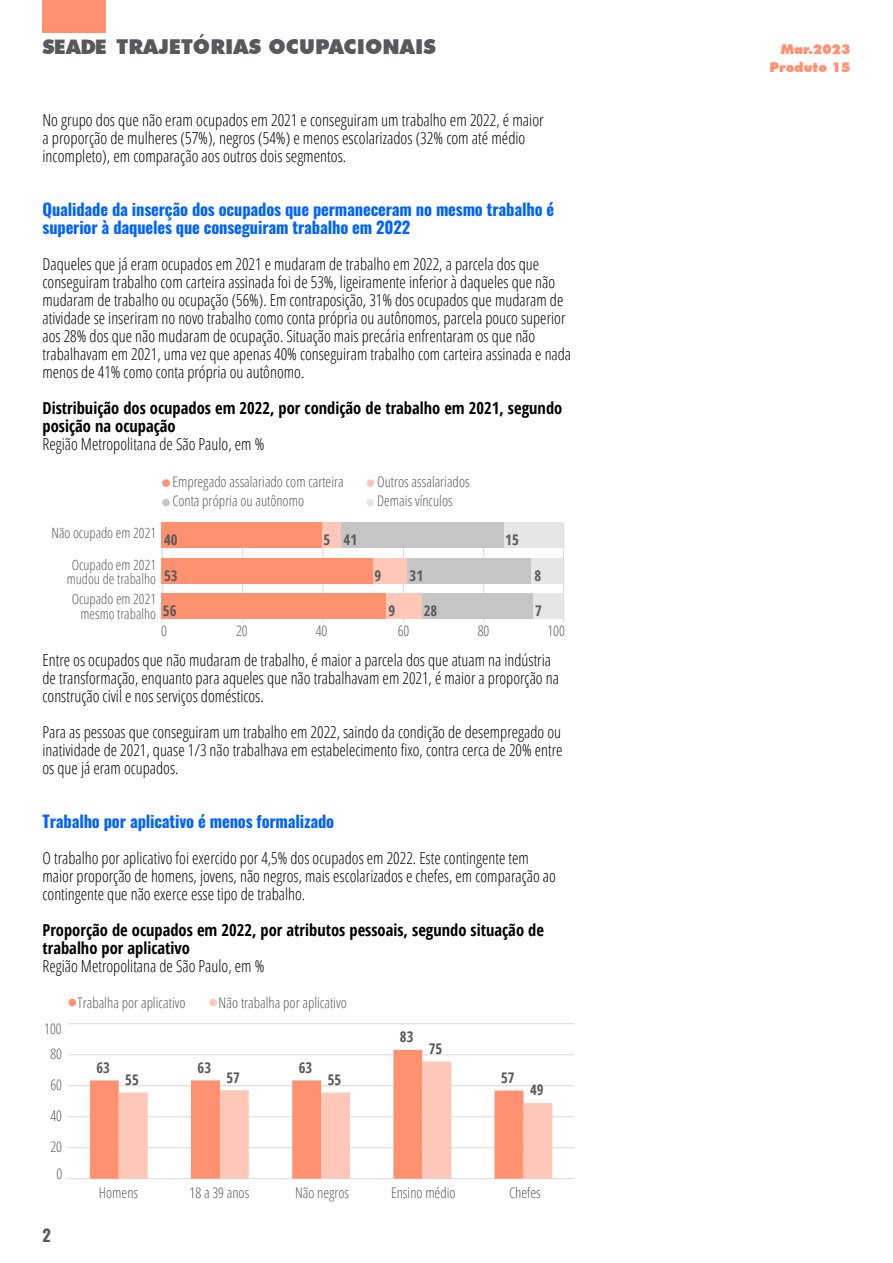
<style>
.page{position:relative;width:893px;height:1263px;background:#fff}
.page>*{position:absolute;margin:0;border:0;box-sizing:border-box;transform-origin:0 0}
.t1{font:900 20.4px "Futura BT";letter-spacing:.005em;color:#58595b}
.t2{font:300 16.5px/18px "Open Sans Condensed";color:#000}
.t3{font:700 16.5px/18px "Open Sans Condensed";color:#000}
.t4{font:700 16.5px/18px "Oswald";letter-spacing:-.01em;color:#0063fe}
.t5{font:700 16.5px "Oswald";color:#58595b}
.t6{font:300 14.7px "Open Sans Condensed";color:#58595b}
.t7{font:700 14.7px "Open Sans Condensed";color:#58595b}
.t8{font:300 14.25px/14.2px "Open Sans Condensed";color:#58595b;text-align:right}
.t9{font:900 13.5px/18px "Futura BT";letter-spacing:.005em;color:#ff9070;text-align:right}
.s1{font-size:20.1px}
</style>
<div class="page">
<div style="left:43px;top:0;width:63px;height:33px;background:#ff9070"></div>
<div style="left:162px;top:479px;width:8px;height:8px;background:#ff9070;border-radius:50%"></div>
<div style="left:367px;top:479px;width:7px;height:8px;background:#ffc7b8;border-radius:50%"></div>
<div style="left:367px;top:499px;width:7px;height:7px;background:#e6e6e6;border-radius:50%"></div>
<div style="left:162px;top:499px;width:8px;height:7px;background:#c5c5c5;border-radius:50%"></div>
<hr style="left:563px;top:523px;width:1px;height:100px;background:#d9d9d9">
<hr style="left:483px;top:523px;width:1px;height:100px;background:#d9d9d9">
<hr style="left:403px;top:523px;width:1px;height:100px;background:#d9d9d9">
<hr style="left:323px;top:523px;width:1px;height:100px;background:#d9d9d9">
<hr style="left:242px;top:523px;width:1px;height:100px;background:#d9d9d9">
<hr style="left:162px;top:523px;width:1px;height:100px;background:#d9d9d9">
<div style="left:162px;top:593px;width:224px;height:26px;background:#ff9070"></div>
<div style="left:162px;top:559px;width:211px;height:25px;background:#ff9070"></div>
<div style="left:162px;top:522px;width:160px;height:26px;background:#ff9070"></div>
<div style="left:386px;top:593px;width:36px;height:26px;background:#ffc7b8"></div>
<div style="left:373px;top:559px;width:34px;height:25px;background:#ffc7b8"></div>
<div style="left:322px;top:522px;width:20px;height:26px;background:#ffc7b8"></div>
<div style="left:422px;top:593px;width:111px;height:26px;background:#c5c5c5"></div>
<div style="left:407px;top:559px;width:125px;height:25px;background:#c5c5c5"></div>
<div style="left:342px;top:522px;width:162px;height:26px;background:#c5c5c5"></div>
<div style="left:533px;top:593px;width:30px;height:26px;background:#e6e6e6"></div>
<div style="left:532px;top:559px;width:31px;height:25px;background:#e6e6e6"></div>
<div style="left:504px;top:522px;width:59px;height:26px;background:#e6e6e6"></div>
<div style="left:68px;top:999px;width:8px;height:7px;background:#ff9070;border-radius:50%"></div>
<div style="left:209px;top:999px;width:8px;height:7px;background:#ffc7b8;border-radius:50%"></div>
<hr style="left:67px;top:1023px;width:507px;height:1px;background:#d9d9d9">
<hr style="left:67px;top:1054px;width:507px;height:1px;background:#d9d9d9">
<hr style="left:67px;top:1085px;width:507px;height:1px;background:#d9d9d9">
<hr style="left:67px;top:1116px;width:507px;height:1px;background:#d9d9d9">
<hr style="left:67px;top:1147px;width:507px;height:1px;background:#d9d9d9">
<hr style="left:67px;top:1178px;width:507px;height:1px;background:#d9d9d9">
<svg style="left:90px;top:1050px;width:433px;height:129px"></svg>
<svg style="left:119px;top:1061px;width:433px;height:118px"></svg>
<p class="t1" style="left:43px;top:35px;width:395px"><span class="s1">SEADE</span> TRAJETÓRIAS OCUPACIONAIS</p>
<p class="t2" style="left:43px;top:110px;width:503px">No grupo dos que não eram ocupados em 2021 e conseguiram um trabalho em 2022, é maior a proporção de mulheres (57%), negros (54%) e menos escolarizados (32% com até médio incompleto), em comparação aos outros dois segmentos.</p>
<p class="t4" style="left:43px;top:201px;width:513px">Qualidade da inserção dos ocupados que permaneceram no mesmo trabalho é superior à daqueles que conseguiram trabalho em 2022</p>
<p class="t2" style="left:43px;top:254px;width:530px">Daqueles que já eram ocupados em 2021 e mudaram de trabalho em 2022, a parcela dos que conseguiram trabalho com carteira assinada foi de 53%, ligeiramente inferior à daqueles que não mudaram de trabalho ou ocupação (56%). Em contraposição, 31% dos ocupados que mudaram de atividade se inseriram no novo trabalho como conta própria ou autônomos, parcela pouco superior aos 28% dos que não mudaram de ocupação. Situação mais precária enfrentaram os que não trabalhavam em 2021, uma vez que apenas 40% conseguiram trabalho com carteira assinada e nada menos de 41% como conta própria ou autônomo.</p>
<p class="t3" style="left:43px;top:399px;width:521px">Distribuição dos ocupados em 2022, por condição de trabalho em 2021, segundo posição na ocupação</p>
<p class="t2" style="left:43px;top:434px;width:223px">Região Metropolitana de São Paulo, em %</p>
<p class="t8" style="left:52px;top:525px;width:106px">Não ocupado em 2021</p>
<p class="t8" style="left:67px;top:557px;width:91px;text-align:center">Ocupado em 2021 mudou de trabalho</p>
<p class="t8" style="left:72px;top:591px;width:86px">Ocupado em 2021 mesmo trabalho</p>
<p class="t6" style="left:172px;top:472px;width:173px">Empregado assalariado com carteira</p>
<p class="t6" style="left:377px;top:472px;width:94px">Outros assalariados</p>
<p class="t6" style="left:172px;top:491px;width:133px">Conta própria ou autônomo</p>
<p class="t6" style="left:377px;top:491px;width:77px">Demais vínculos</p>
<p class="t7" style="left:164px;top:529px;width:15px">40</p>
<p class="t7" style="left:324px;top:529px;width:8px">5</p>
<p class="t7" style="left:344px;top:529px;width:15px">41</p>
<p class="t7" style="left:164px;top:565px;width:15px">53</p>
<p class="t7" style="left:374px;top:565px;width:8px">9</p>
<p class="t7" style="left:410px;top:565px;width:15px">31</p>
<p class="t7" style="left:163px;top:600px;width:15px">56</p>
<p class="t7" style="left:388px;top:600px;width:8px">9</p>
<p class="t7" style="left:424px;top:600px;width:15px">28</p>
<p class="t7" style="left:505px;top:529px;width:15px">15</p>
<p class="t7" style="left:534px;top:565px;width:8px">8</p>
<p class="t7" style="left:535px;top:600px;width:8px">7</p>
<p class="t6" style="left:161px;top:621px;width:7px">0</p>
<p class="t6" style="left:236px;top:621px;width:13px">20</p>
<p class="t6" style="left:316px;top:621px;width:13px">40</p>
<p class="t6" style="left:398px;top:621px;width:13px">60</p>
<p class="t6" style="left:478px;top:621px;width:13px">80</p>
<p class="t6" style="left:547px;top:621px;width:19px">100</p>
<p class="t2" style="left:43px;top:650px;width:518px">Entre os ocupados que não mudaram de trabalho, é maior a parcela dos que atuam na indústria de transformação, enquanto para aqueles que não trabalhavam em 2021, é maior a proporção na construção civil e nos serviços domésticos.</p>
<p class="t2" style="left:43px;top:722px;width:522px;text-align:justify">Para as pessoas que conseguiram um trabalho em 2022, saindo da condição de desempregado ou inatividade de 2021, quase 1/3 não trabalhava em estabelecimento fixo, contra cerca de 20% entre os que já eram ocupados.</p>
<p class="t4" style="left:43px;top:813px;width:293px">Trabalho por aplicativo é menos formalizado</p>
<p class="t2" style="left:43px;top:848px;width:515px">O trabalho por aplicativo foi exercido por 4,5% dos ocupados em 2022. Este contingente tem maior proporção de homens, jovens, não negros, mais escolarizados e chefes, em comparação ao contingente que não exerce esse tipo de trabalho.</p>
<p class="t3" style="left:43px;top:921px;width:503px">Proporção de ocupados em 2022, por atributos pessoais, segundo situação de trabalho por aplicativo</p>
<p class="t2" style="left:43px;top:956px;width:223px">Região Metropolitana de São Paulo, em %</p>
<p class="t6" style="left:44px;top:1019px;width:19px">100</p>
<p class="t6" style="left:50px;top:1044px;width:13px">80</p>
<p class="t6" style="left:50px;top:1075px;width:13px">60</p>
<p class="t6" style="left:50px;top:1106px;width:13px">40</p>
<p class="t6" style="left:50px;top:1137px;width:13px">20</p>
<p class="t6" style="left:56px;top:1164px;width:7px">0</p>
<p class="t5" style="left:43px;top:1227px;width:10px">2</p>
<p class="t6" style="left:78px;top:992px;width:109px">Trabalha por aplicativo</p>
<p class="t6" style="left:219px;top:992px;width:130px">Não trabalha por aplicativo</p>
<p class="t7" style="left:400px;top:1027px;width:15px">83</p>
<p class="t7" style="left:429px;top:1038px;width:15px">75</p>
<p class="t7" style="left:96px;top:1057px;width:15px">63</p>
<p class="t7" style="left:198px;top:1057px;width:15px">63</p>
<p class="t7" style="left:299px;top:1057px;width:15px">63</p>
<p class="t7" style="left:125px;top:1069px;width:15px">55</p>
<p class="t7" style="left:226px;top:1067px;width:15px">57</p>
<p class="t7" style="left:328px;top:1069px;width:15px">55</p>
<p class="t7" style="left:501px;top:1067px;width:15px">57</p>
<p class="t7" style="left:530px;top:1080px;width:15px">49</p>
<p class="t6" style="left:99px;top:1183px;width:41px">Homens</p>
<p class="t6" style="left:190px;top:1183px;width:61px">18 a 39 anos</p>
<p class="t6" style="left:295px;top:1183px;width:56px">Não negros</p>
<p class="t6" style="left:391px;top:1183px;width:66px">Ensino médio</p>
<p class="t6" style="left:509px;top:1183px;width:33px">Chefes</p>
<p class="t9" style="left:769px;top:40px;width:83px">Mar.2023<br>Produto 15</p>
</div>
